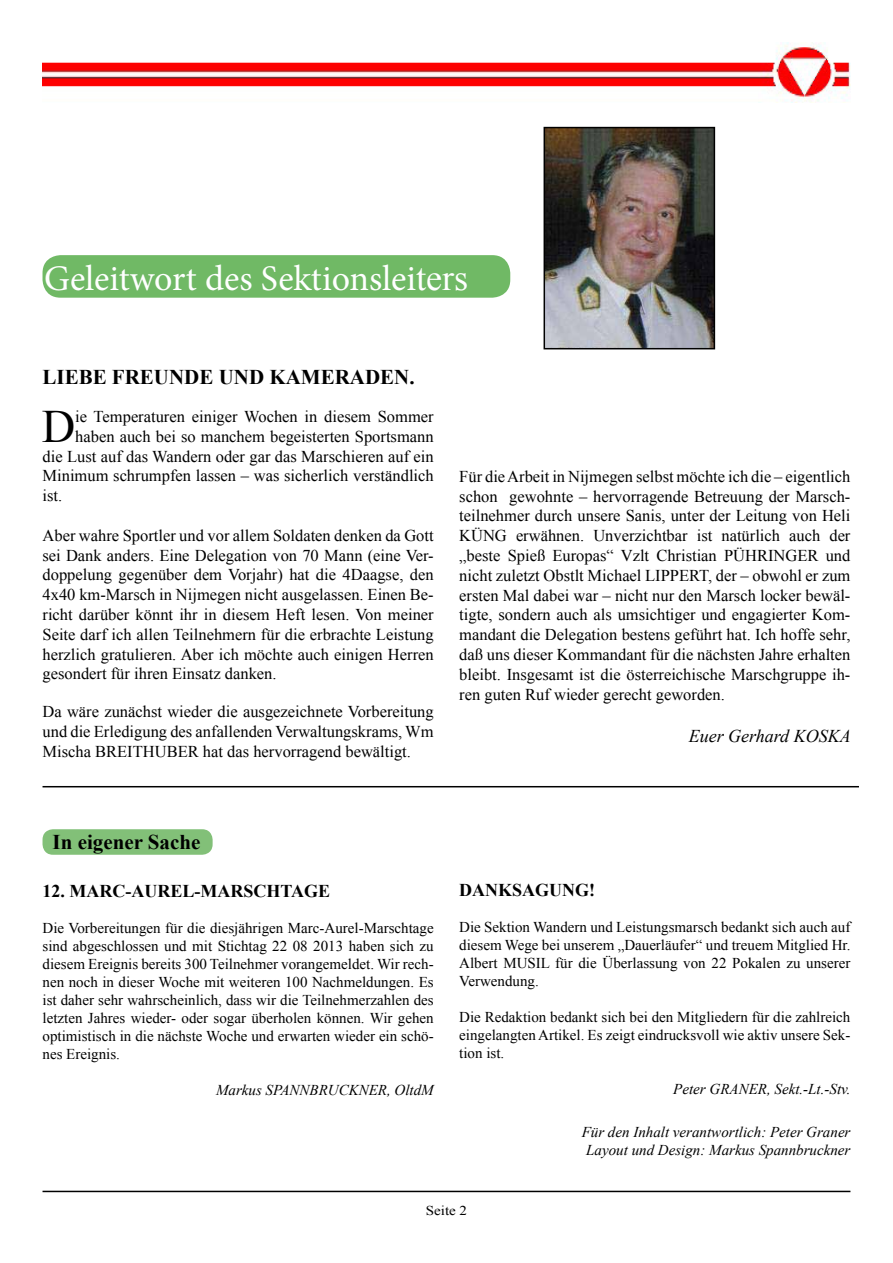
<style>
.page{position:relative;width:893px;height:1263px;background:#fff}
.page>*{position:absolute;margin:0;border:0;box-sizing:border-box;transform-origin:0 0}
.t1{font:46.35px "Times New Roman";color:#000}
.t2{font:36px "Minion Pro";color:#fff}
.t3{font:700 21px "Times New Roman";color:#000}
.t4{font:700 18px "Times New Roman";color:#000}
.t5{font:italic 18px "Times New Roman";color:#000}
.t6{font:16.5px/19.8px "Times New Roman";color:#000;text-align:justify}
.t7{font:15px/18px "Times New Roman";color:#000;text-align:justify}
.t8{font:italic 15px/18px "Times New Roman";color:#000;text-align:center}
.t9{font:13.5px "Times New Roman";color:#000;scale:1.11 1}
.s1{font-family:"Times New Roman"}
</style>
<div class="page">
<img style="left:547px;top:130px;width:165px;height:216px">
<div style="left:544px;top:127px;width:171px;height:222px;border:2px solid #000"></div>
<div style="left:43px;top:255px;width:467px;height:43px;background:#70b965;border-radius:18px"></div>
<img style="left:43px;top:43px;width:807px;height:59px">
<hr style="left:43px;top:1191px;width:807px;height:1px;background:#000">
<div style="left:43px;top:829px;width:170px;height:26px;background:#82c078;border-radius:10px"></div>
<hr style="left:43px;top:786px;width:816px;height:1px;background:#000">
<h2 class="t2" style="left:44px;top:254px;width:426px">Geleitwort des Sektionslei<span class="s1">ters</span></h2>
<p class="t3" style="left:43px;top:363px;width:374px">LIEBE FREUNDE UND KAMERADEN.</p>
<h1 class="t1" style="left:42px;top:395px;width:35px">D</h1>
<p class="t6" style="left:75px;top:406px;width:360px">ie Temperaturen einiger Wochen in diesem Sommer</p>
<p class="t6" style="left:75px;top:426px;width:360px">haben auch bei so manchem begeisterten Sportsmann</p>
<p class="t6" style="left:43px;top:446px;width:393px">die Lust auf das Wandern oder gar das Marschieren auf ein</p>
<p class="t6" style="left:43px;top:466px;width:393px">Minimum schrumpfen lassen – was sicherlich verständlich</p>
<p class="t6" style="left:43px;top:486px;width:21px">ist.</p>
<p class="t6" style="left:43px;top:525px;width:393px">Aber wahre Sportler und vor allem Soldaten denken da Gott sei Dank anders. Eine Delegation von 70 Mann (eine Ver&shy;doppelung gegenüber dem Vorjahr) hat die 4Daagse, den 4x40 km-Marsch in Nijmegen nicht ausgelassen. Einen Be&shy;richt darüber könnt ihr in diesem Heft lesen. Von meiner Seite darf ich allen Teilnehmern für die erbrachte Leistung herzlich gratulieren. Aber ich möchte auch einigen Herren gesondert für ihren Einsatz danken.</p>
<p class="t6" style="left:43px;top:702px;width:393px">Da wäre zunächst wieder die ausgezeichnete Vorbereitung und die Erledigung des anfallenden Verwaltungskrams, Wm Mischa BREITHUBER hat das hervorragend bewältigt.</p>
<p class="t6" style="left:459px;top:466px;width:393px">Für die Arbeit in Nijmegen selbst möchte ich die – eigentlich schon gewohnte – hervorragende Betreuung der Marsch&shy;teilnehmer durch unsere Sanis, unter der Leitung von Heli Küng</p>
<p class="t6" style="left:459px;top:525px;width:393px;text-indent:57px">erwähnen. Unverzichtbar ist natürlich auch der „beste Spieß Europas“ Vzlt Christian PÜHRINGER und nicht zuletzt Obstlt Michael LIPPERT, der – obwohl er zum ersten Mal dabei war – nicht nur den Marsch locker bewäl&shy;tigte, sondern auch als umsichtiger und engagierter Kom&shy;mandant die Delegation bestens geführt hat. Ich hoffe sehr, daß uns dieser Kommandant für die nächsten Jahre erhalten bleibt. Insgesamt ist die österreichische Marschgruppe ih&shy;ren guten Ruf wieder gerecht geworden.</p>
<p class="t5" style="left:689px;top:723px;width:129px">Euer Gerhard Koska</p>
<p class="t3" style="left:53px;top:827px;width:149px">IN EIGENER SACHE</p>
<p class="t4" style="left:43px;top:878px;width:289px">12. MARC-AUREL-MARSCHTAGE</p>
<p class="t7" style="left:43px;top:919px;width:393px">Die Vorbereitungen für die diesjährigen Marc-Aurel-Marschtage sind abgeschlossen und mit Stichtag 22 08 2013 haben sich zu diesem Ereignis bereits 300 Teilnehmer vorangemeldet. Wir rech&shy;nen noch in dieser Woche mit weiteren 100 Nachmeldungen. Es ist daher sehr wahrscheinlich, dass wir die Teilnehmerzahlen des letzten Jahres wieder- oder sogar überholen können. Wir gehen optimistisch in die nächste Woche und erwarten wieder ein schö&shy;nes Ereignis.</p>
<p class="t8" style="left:216px;top:1080px;width:68px">Markus Spannbr</p>
<p class="t8" style="left:328px;top:1080px;width:107px">uckner , OltdM</p>
<p class="t4" style="left:459px;top:877px;width:137px">DANKSAGUNG!</p>
<p class="t7" style="left:459px;top:917px;width:393px">Die Sektion Wandern und Leistungsmarsch bedankt sich auch auf diesem Wege bei unserem „Dauerläufer“ und treuem Mitglied Hr.<br>Albert MUSIL für die Überlassung von 22 Pokalen zu unserer Verwendung.</p>
<p class="t7" style="left:459px;top:1007px;width:393px">Die Redaktion bedankt sich bei den Mitgliedern für die zahlreich eingelangten Artikel. Es zeigt eindrucksvoll wie aktiv unsere Sek&shy;tion ist.</p>
<p class="t8" style="left:673px;top:1079px;width:48px">Peter Gran</p>
<p class="t8" style="left:749px;top:1079px;width:103px">er, Sekt.-Lt.-Stv.</p>
<p class="t8" style="left:582px;top:1123px;width:270px">Für den Inhalt verantwortlich: Peter Graner<br>Layout und Design: Markus Spannbruckner</p>
<p class="t9" style="left:426px;top:1201px;width:39px">Seite 2</p>
</div>
